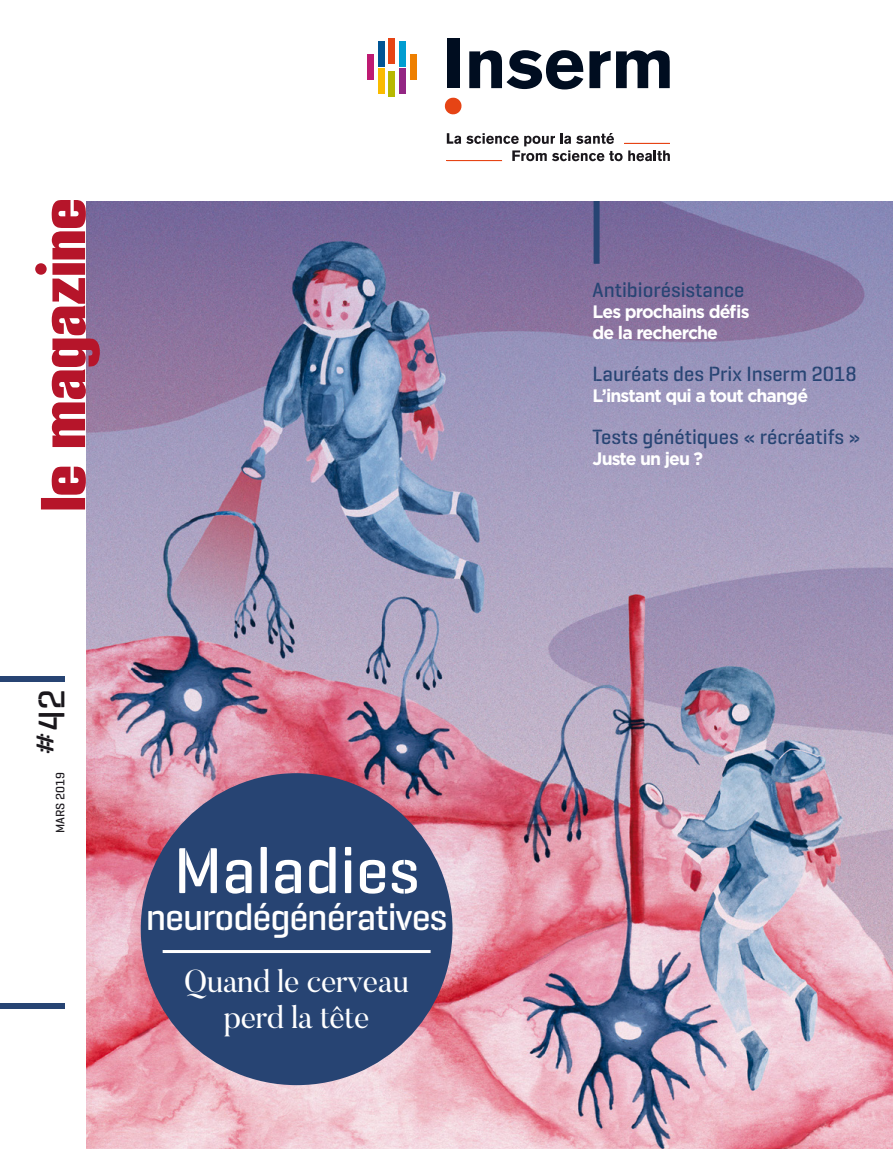
<style>
.page{position:relative;width:893px;height:1149px;background:#fff}
.page>*{position:absolute;margin:0;border:0;box-sizing:border-box;transform-origin:0 0}
.t1{font:500 66px "Geogrotesque Stencil A";color:#fff}
.t2{font:500 38.25px "Geogrotesque Stencil A";letter-spacing:-.03em;color:#fff}
.t3{font:500 37.8px "Geogrotesque Stencil A";color:#1a171c}
.t4{font:31.5px/36px "Butler";letter-spacing:-.015em;color:#fff;text-align:center}
.t5{font:500 21px "Geogrotesque Stencil A";color:#274473}
.t6{font:700 18px/21px "Gotham";letter-spacing:-.05em;color:#fff}
.t7{font:500 12.6px "Geogrotesque Stencil A";color:#1a171c}
</style>
<div class="page">
<img style="left:86px;top:201px;width:807px;height:947px">
<div style="left:141px;top:773px;width:311px;height:311px;background:#274473;border-radius:50%"></div>
<hr style="left:163px;top:949px;width:268px;height:3px;background:#fff">
<div style="left:594px;top:200px;width:6px;height:64px;background:#274473"></div>
<div style="left:0;top:1002px;width:65px;height:6px;background:#274473"></div>
<div style="left:0;top:676px;width:65px;height:5px;background:#274473"></div>
<div style="left:447px;top:38px;width:12px;height:50px;background:#000d20"></div>
<svg style="left:469px;top:50px;width:114px;height:39px"></svg>
<svg style="left:589px;top:50px;width:81px;height:38px"></svg>
<svg style="left:444px;top:97px;width:18px;height:18px"></svg>
<div style="left:411px;top:55px;width:6px;height:25px;background:#ee7f00"></div>
<div style="left:400px;top:41px;width:6px;height:25px;background:#009dd1"></div>
<div style="left:400px;top:69px;width:6px;height:25px;background:#932683"></div>
<div style="left:389px;top:38px;width:6px;height:26px;background:#e64415"></div>
<div style="left:389px;top:71px;width:6px;height:25px;background:#b7b800"></div>
<div style="left:378px;top:41px;width:6px;height:25px;background:#005595"></div>
<div style="left:378px;top:69px;width:6px;height:25px;background:#fabb00"></div>
<div style="left:367px;top:55px;width:6px;height:25px;background:#be1a72"></div>
<svg style="left:447px;top:133px;width:223px;height:28px"></svg>
<hr style="left:624px;top:143px;width:46px;height:1px;background:#e64415">
<hr style="left:447px;top:160px;width:55px;height:1px;background:#e64415">
<svg style="left:41px;top:200px;width:59px;height:309px"></svg>
<div style="left:35px;top:263px;width:12px;height:11px;background:#b6152a;border-radius:50%"></div>
<h3 class="t3" style="left:28px;top:755px;width:68px;rotate:-90deg">#42</h3>
<p class="t7" style="left:52px;top:833px;width:64px;rotate:-90deg">MARS 2019</p>
<h1 class="t1" style="left:174px;top:829px;width:247px">Maladies</h1>
<h2 class="t2" style="left:146px;top:892px;width:303px">neurodégénératives</h2>
<h3 class="t4" style="left:184px;top:962px;width:226px">Quand le cerveau perd la tête</h3>
<p class="t5" style="left:593px;top:277px;width:153px">Antibiorésistance</p>
<p class="t6" style="left:593px;top:301px;width:159px">Les prochains défis de la recherche</p>
<p class="t5" style="left:593px;top:361px;width:268px">Lauréats des Prix Inserm 2018</p>
<p class="t6" style="left:593px;top:385px;width:217px">L’instant qui a tout changé</p>
<p class="t5" style="left:593px;top:424px;width:270px">Tests génétiques « récréatifs »</p>
<p class="t6" style="left:593px;top:448px;width:112px">Juste un jeu ?</p>
</div>
